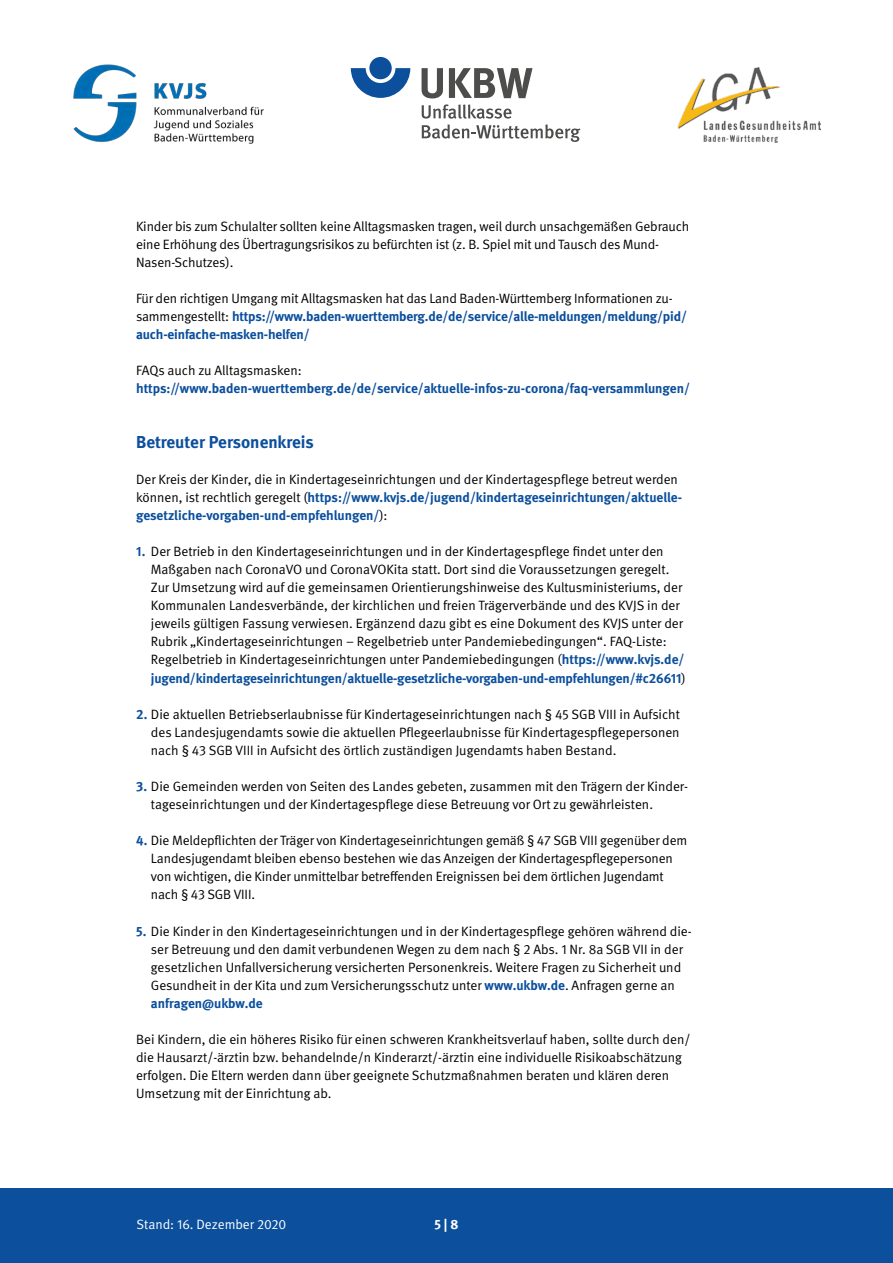
<style>
.page{position:relative;width:893px;height:1263px;background:#fff}
.page>*{position:absolute;margin:0;border:0;box-sizing:border-box;transform-origin:0 0}
.Zwischenhead_Blau_11{font:700 17.25px "DGUV Meta";color:#0b4f9d}
.Fließtext{font:13.5px/18px "DGUV Meta";color:#000}
.Fließtext-2{font:700 13.5px/18px "DGUV Meta";letter-spacing:-.01em;color:#0b4f9d}
.Fließtext-3{font:13.5px "DGUV Meta";color:#fff}
.Fließtext-4{font:700 13.5px "DGUV Meta";color:#fff}
.s1{font-weight:400;color:#000}
.s2{font-weight:700;color:#0b4f9d}
</style>
<div class="page">
<svg style="left:351px;top:68px;width:59px;height:30px"></svg>
<div style="left:369px;top:57px;width:23px;height:22px;background:#0b4f9d;border-radius:50%"></div>
<svg style="left:422px;top:68px;width:21px;height:30px"></svg>
<svg style="left:449px;top:68px;width:83px;height:30px"></svg>
<svg style="left:422px;top:104px;width:158px;height:38px"></svg>
<img style="left:73px;top:64px;width:191px;height:80px">
<img style="left:677px;top:67px;width:144px;height:76px">
<div style="left:0;top:1188px;width:893px;height:75px;background:#0b4f9d"></div>
<p class="Fließtext" style="left:136px;top:217px;width:555px">Kinder bis zum Schulalter sollten keine Alltagsmasken tragen, weil durch unsachgemäßen Gebrauch eine Erhöhung des Übertragungsrisikos zu befürchten ist (z. B. Spiel mit und Tausch des Mund-<br>Nasen-Schutzes).</p>
<p class="Fließtext-2" style="left:136px;top:290px;width:552px"><span class="s1">Für den richtigen Umgang mit Alltagsmasken hat das Land Baden-Württemberg Informationen zu&shy;sammengestellt:</span> https://www.baden-wuerttemberg.de/de/service/alle-meldungen/meldung/pid/ auch-einfache-masken-helfen/</p>
<p class="Fließtext-2" style="left:136px;top:362px;width:555px"><span class="s1">FAQs auch zu Alltagsmasken: </span>https://www.baden-wuerttemberg.de/de/service/aktuelle-infos-zu-corona/faq-versammlungen/</p>
<p class="Zwischenhead_Blau_11" style="left:136px;top:431px;width:179px">Betreuter Personenkreis</p>
<p class="Fließtext" style="left:136px;top:470px;width:547px">Der Kreis der Kinder, die in Kindertageseinrichtungen und der Kindertagespflege betreut werden können, ist rechtlich geregelt (<span class="s2">https://www.kvjs.de/jugend/kindertageseinrichtungen/aktuelle&shy;gesetzliche-vorgaben-und-empfehlungen/</span>):</p>
<p class="Fließtext" style="left:151px;top:543px;width:536px;text-indent:-15px"><span class="s2">1.</span> Der Betrieb in den Kindertageseinrichtungen und in der Kindertagespflege findet unter den Maßgaben nach CoronaVO und CoronaVOKita statt. Dort sind die Voraussetzungen geregelt.<br>Zur Umsetzung wird auf die gemeinsamen Orientierungshinweise des Kultusministeriums, der Kommunalen Landesverbände, der kirchlichen und freien Trägerverbände und des KVJS in der jeweils gültigen Fassung verwiesen. Ergänzend dazu gibt es eine Dokument des KVJS unter der Rubrik „Kindertageseinrichtungen – Regelbetrieb unter Pandemiebedingungen“. FAQ-Liste:<br>Regelbetrieb in Kindertageseinrichtungen unter Pandemiebedingungen (<span class="s2">https://www.kvjs.de/ jugend/kindertageseinrichtungen/aktuelle-gesetzliche-vorgaben-und-empfehlungen/#c26611</span>)</p>
<p class="Fließtext" style="left:151px;top:705px;width:530px;text-align:justify;text-indent:-15px"><span class="s2">2.</span> Die aktuellen Betriebserlaubnisse für Kindertageseinrichtungen nach § 45 SGB VIII in Aufsicht des Landesjugendamts sowie die aktuellen Pflegeerlaubnisse für Kindertagespflegepersonen nach § 43 SGB VIII in Aufsicht des örtlich zuständigen Jugendamts haben Bestand.</p>
<p class="Fließtext" style="left:151px;top:778px;width:538px;text-indent:-15px"><span class="s2">3.</span> Die Gemeinden werden von Seiten des Landes gebeten, zusammen mit den Trägern der Kinder&shy;tageseinrichtungen und der Kindertagespflege diese Betreuung vor Ort zu gewährleisten.</p>
<p class="Fließtext" style="left:151px;top:832px;width:538px;text-indent:-15px"><span class="s2">4.</span> Die Meldepflichten der Träger von Kindertageseinrichtungen gemäß § 47 SGB VIII gegenüber dem Landesjugendamt bleiben ebenso bestehen wie das Anzeigen der Kindertagespflegepersonen von wichtigen, die Kinder unmittelbar betreffenden Ereignissen bei dem örtlichen Jugendamt nach § 43 SGB VIII.</p>
<p class="Fließtext" style="left:151px;top:922px;width:542px;text-indent:-15px"><span class="s2">5.</span> Die Kinder in den Kindertageseinrichtungen und in der Kindertagespflege gehören während die&shy;ser Betreuung und den damit verbundenen Wegen zu dem nach § 2 Abs. 1 Nr. 8a SGB VII in der gesetzlichen Unfallversicherung versicherten Personenkreis. Weitere Fragen zu Sicherheit und Gesundheit in der Kita und zum Versicherungsschutz unter <span class="s2">www.ukbw.de</span>. Anfragen gerne an <span class="s2">anfragen@ukbw.de</span></p>
<p class="Fließtext" style="left:136px;top:1031px;width:556px">Bei Kindern, die ein höheres Risiko für einen schweren Krankheitsverlauf haben, sollte durch den/ die Hausarzt/-ärztin bzw. behandelnde/n Kinderarzt/-ärztin eine individuelle Risikoabschätzung erfolgen. Die Eltern werden dann über geeignete Schutzmaßnahmen beraten und klären deren Umsetzung mit der Einrichtung ab.</p>
<p class="Fließtext-3" style="left:137px;top:1217px;width:151px">Stand: 16. Dezember 2020</p>
<p class="Fließtext-4" style="left:434px;top:1217px;width:26px">5 | 8</p>
</div>
